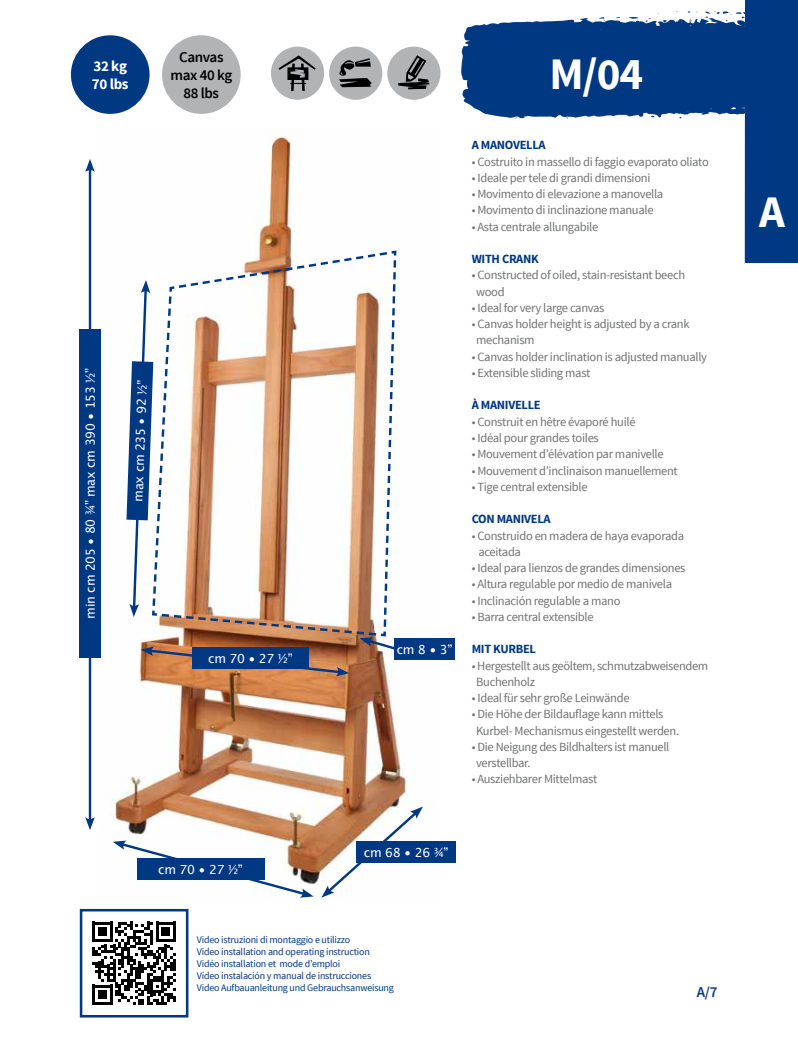
<style>
.page{position:relative;width:798px;height:1053px;background:#fff}
.page>*{position:absolute;margin:0;border:0;box-sizing:border-box;transform-origin:0 0}
.t1{font:700 45px "Source Sans Pro";color:#fff}
.t2{font:600 15px/18px "Source Sans Pro";letter-spacing:-.025em;color:#000;text-align:center}
.t3{font:700 15px/18px "Source Sans Pro";letter-spacing:-.025em;color:#fff}
.t4{font:600 15px "Source Sans Pro";color:#003882}
.t5{font:12.5px/16.2px "Source Sans Pro";letter-spacing:-.025em;color:#707172}
.t6{font:12.5px "Lucida Grande";letter-spacing:-.02em;color:#fff}
.t7{font:700 12.5px "Source Sans Pro";letter-spacing:-.025em;color:#003882}
.t8{font:10px/12px "Source Sans Pro";letter-spacing:-.02em;color:#003882}
</style>
<div class="page">
<div style="left:744px;top:0;width:53px;height:263px;background:#003882"></div>
<svg style="left:461px;top:11px;width:284px;height:108px;background:#255594"></svg>
<div style="left:162px;top:35px;width:78px;height:79px;background:#b1b3b4;border-radius:50%"></div>
<div style="left:71px;top:35px;width:78px;height:79px;background:#003882;border-radius:50%"></div>
<img style="left:98px;top:129px;width:339px;height:769px">
<div style="left:271px;top:47px;width:53px;height:53px;background:#b1b3b4;border-radius:50%"></div>
<svg style="left:278px;top:55px;width:37px;height:36px"></svg>
<div style="left:329px;top:47px;width:53px;height:53px;background:#b1b3b4;border-radius:50%"></div>
<svg style="left:339px;top:58px;width:32px;height:29px"></svg>
<div style="left:387px;top:47px;width:53px;height:53px;background:#b1b3b4;border-radius:50%"></div>
<svg style="left:398px;top:55px;width:31px;height:34px"></svg>
<svg style="left:113px;top:840px;width:200px;height:57px"></svg>
<hr style="left:89px;top:167px;width:2px;height:654px;background:#003882">
<svg style="left:85px;top:817px;width:10px;height:13px"></svg>
<svg style="left:85px;top:159px;width:10px;height:13px"></svg>
<svg style="left:321px;top:806px;width:102px;height:91px"></svg>
<div style="left:79px;top:329px;width:22px;height:328px;background:#003882"></div>
<div style="left:137px;top:858px;width:127px;height:21px;background:#003882"></div>
<div style="left:356px;top:841px;width:99px;height:21px;background:#003882"></div>
<div style="left:394px;top:638px;width:60px;height:21px;background:#003882"></div>
<svg style="left:126px;top:240px;width:285px;height:436px"></svg>
<svg style="left:92px;top:921px;width:84px;height:83px"></svg>
<div style="left:80px;top:908px;width:108px;height:109px;border:3px solid #003882"></div>
<p class="t3" style="left:92px;top:58px;width:38px">32 kg<br>70 lbs</p>
<p class="t2" style="left:170px;top:49px;width:63px">Canvas max 40 kg<br>88 lbs</p>
<p class="t6" style="left:83px;top:618px;width:252px;rotate:-90deg">min cm 205 • 80 ¾” max cm 390 • 153 ½”</p>
<p class="t6" style="left:131px;top:501px;width:123px;rotate:-88deg">max cm 235 • 92 ½”</p>
<p class="t6" style="left:208px;top:651px;width:86px">cm 70 • 27 ½”</p>
<p class="t6" style="left:396px;top:642px;width:57px">cm 8 • 3”</p>
<h1 class="t1" style="left:549px;top:45px;width:95px">M/04</h1>
<p class="t7" style="left:471px;top:137px;width:75px">A MANOVELLA</p>
<p class="t5" style="left:471px;top:153px;width:238px">• Costruito in massello di faggio evaporato oliato</p>
<p class="t5" style="left:471px;top:170px;width:180px">• Ideale per tele di grandi dimensioni</p>
<p class="t5" style="left:471px;top:186px;width:193px">• Movimento di elevazione a manovella</p>
<p class="t5" style="left:471px;top:202px;width:183px">• Movimento di inclinazione manuale</p>
<p class="t5" style="left:471px;top:218px;width:128px">• Asta centrale allungabile</p>
<p class="t7" style="left:471px;top:251px;width:69px">WITH CRANK</p>
<p class="t5" style="left:476px;top:267px;width:210px;text-indent:-4px">• Constructed of oiled, stain-resistant beech wood</p>
<p class="t5" style="left:471px;top:300px;width:134px">• Ideal for very large canvas</p>
<p class="t5" style="left:476px;top:316px;width:215px;text-indent:-4px">• Canvas holder height is adjusted by a crank mechanism</p>
<p class="t5" style="left:471px;top:348px;width:237px">• Canvas holder inclination is adjusted manually</p>
<p class="t5" style="left:471px;top:365px;width:120px">• Extensible sliding mast</p>
<p class="t7" style="left:471px;top:397px;width:71px">À MANIVELLE</p>
<p class="t5" style="left:471px;top:413px;width:165px">• Construit en hêtre évaporé huilé</p>
<p class="t5" style="left:471px;top:430px;width:128px">• Idéal pour grandes toiles</p>
<p class="t5" style="left:471px;top:446px;width:193px">• Mouvement d’élévation par manivelle</p>
<p class="t5" style="left:471px;top:462px;width:207px">• Mouvement d’inclinaison manuellement</p>
<p class="t5" style="left:471px;top:478px;width:117px">• Tige central extensible</p>
<p class="t7" style="left:471px;top:511px;width:80px">CON MANIVELA</p>
<p class="t5" style="left:478px;top:527px;width:207px;text-indent:-7px">• Construido en madera de haya evaporada aceitada</p>
<p class="t5" style="left:471px;top:560px;width:215px">• Ideal para lienzos de grandes dimensiones</p>
<p class="t5" style="left:471px;top:576px;width:202px">• Altura regulable por medio de manivela</p>
<p class="t5" style="left:471px;top:592px;width:150px">• Inclinación regulable a mano</p>
<p class="t5" style="left:471px;top:608px;width:123px">• Barra central extensible</p>
<p class="t7" style="left:471px;top:641px;width:66px">MIT KURBEL</p>
<p class="t5" style="left:476px;top:657px;width:233px;text-indent:-4px">• Hergestellt aus geöltem, schmutzabweisendem<br>Buchenholz</p>
<p class="t5" style="left:471px;top:690px;width:159px">• Ideal für sehr große Leinwände</p>
<p class="t5" style="left:476px;top:706px;width:204px;text-indent:-4px">• Die Höhe der Bildauflage kann mittels<br>Kurbel- Mechanismus eingestellt werden.</p>
<p class="t5" style="left:476px;top:738px;width:195px;text-indent:-4px">• Die Neigung des Bildhalters ist manuell verstellbar.</p>
<p class="t5" style="left:471px;top:771px;width:127px">• Ausziehbarer Mittelmast</p>
<p class="t6" style="left:158px;top:862px;width:86px">cm 70 • 27 ½”</p>
<p class="t6" style="left:364px;top:845px;width:86px">cm 68 • 26 ¾”</p>
<p class="t8" style="left:197px;top:933px;width:198px">Video istruzioni di montaggio e utilizzo<br>Video installation and operating instruction Vidéo installation et mode d’emploi<br>Vídeo instalación y manual de instrucciones Video Aufbauanleitung und Gebrauchsanweisung</p>
<p class="t4" style="left:696px;top:982px;width:22px">A/7</p>
<h1 class="t1" style="left:759px;top:183px;width:27px">A</h1>
</div>
